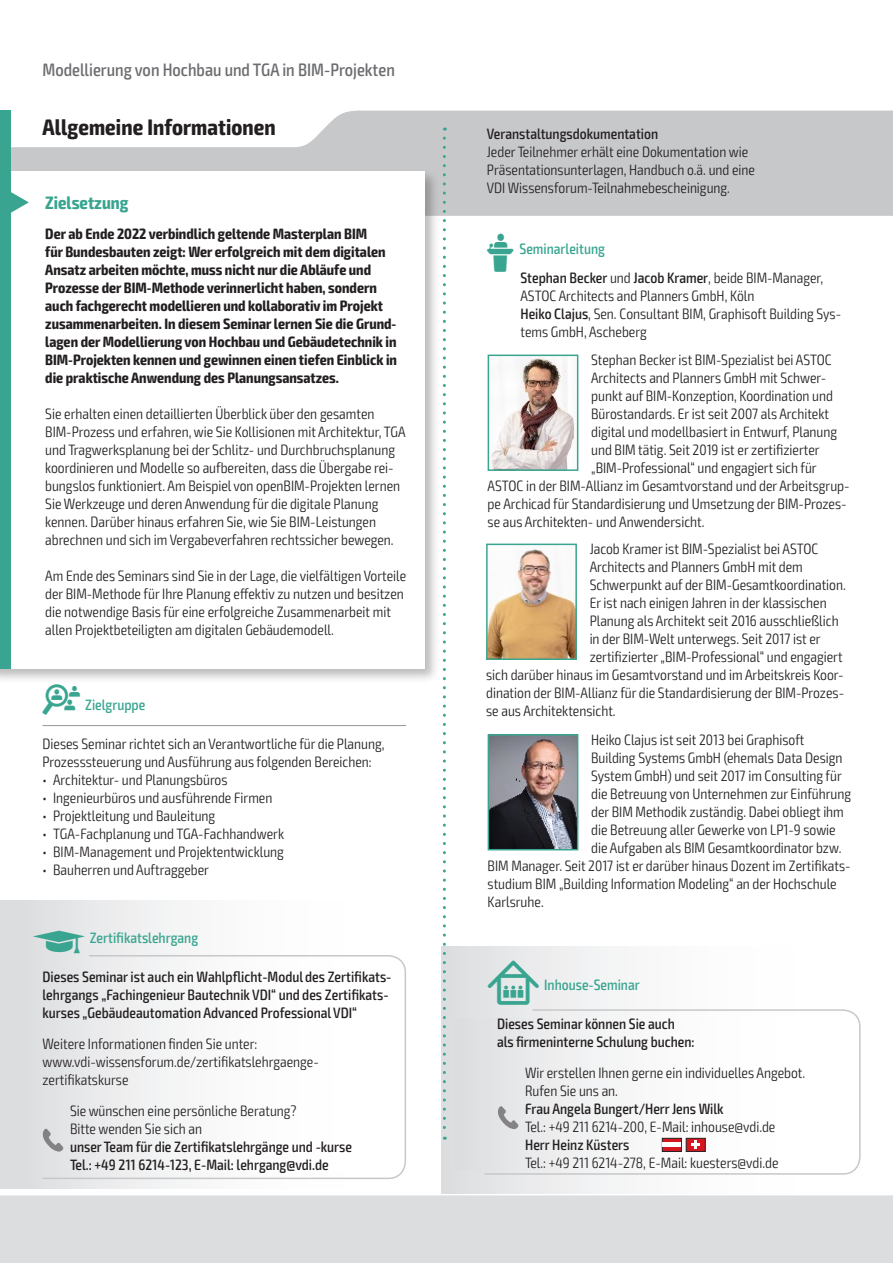
<style>
.page{position:relative;width:893px;height:1263px;background:#fff}
.page>*{position:absolute;margin:0;border:0;box-sizing:border-box;transform-origin:0 0}
.t1{font:700 condensed 22.5px "Exo 2";letter-spacing:.005em;color:#231f20}
.t2{font:500 condensed 18px "Exo 2";color:#6c6d70}
.t3{font:700 condensed 18px "Exo 2";color:#39a590}
.t4{font:300 condensed 15px/18px "Exo 2";color:#231f20}
.t5{font:500 condensed 15px/18px "Exo 2";color:#231f20}
.t6{font:700 condensed 15px/18px "Exo 2";color:#231f20}
.t7{font:500 condensed 15px "Exo 2";color:#39a590}
.s1{font-family:"VDI Iconset S4 A Regular";font-weight:400;font-stretch:normal;color:#39a590}
.s2{color:#39a590}
.s3{font-weight:300}
.s4{font-weight:500}
.s5{font-family:"VDI Iconset S4 A Regular";font-weight:400;font-stretch:normal}
.s6{font-family:"VDI Iconset S4 A Regular";font-weight:400;font-stretch:normal;font-size:15.45px}
</style>
<div class="page">
<svg style="left:0;top:1159px;width:893px;height:104px;background:#dfe0e1"></svg>
<svg style="left:11px;top:111px;width:881px;height:105px;fill:#c7c8ca"></svg>
<hr style="left:892px;top:111px;width:1px;height:105px;background:#39a590">
<div style="left:0;top:111px;width:11px;height:63px;background:#39a590"></div>
<div style="left:0;top:168px;width:440px;height:516px;background:#231f20;opacity:.3"></div>
<div style="left:0;top:171px;width:424px;height:498px;background:#fff"></div>
<div style="left:0;top:171px;width:11px;height:498px;background:#39a590"></div>
<svg style="left:11px;top:192px;width:18px;height:21px"></svg>
<hr style="left:43px;top:725px;width:363px;height:1px;background:#939598">
<div style="left:442px;top:946px;width:419px;height:247px;background:linear-gradient(to right,#e2e3e5,#fff)"></div>
<svg style="left:484px;top:1008px;width:377px;height:167px"></svg>
<div style="left:455px;top:1018px;width:382px;height:152px;background:linear-gradient(to right,#e2e3e5,#fff)"></div>
<svg style="left:662px;top:1138px;width:44px;height:14px"></svg>
<hr style="left:662px;top:1143px;width:19px;height:4px;background:#fff">
<svg style="left:498px;top:1106px;width:21px;height:23px"></svg>
<img style="left:491px;top:358px;width:84px;height:110px">
<div style="left:488px;top:355px;width:90px;height:116px;border:2px solid #39a590"></div>
<img style="left:489px;top:548px;width:85px;height:109px">
<div style="left:486px;top:544px;width:91px;height:116px;border:2px solid #39a590"></div>
<img style="left:491px;top:737px;width:84px;height:110px">
<div style="left:488px;top:734px;width:90px;height:116px;border:2px solid #39a590"></div>
<div style="left:0;top:900px;width:406px;height:288px;background:linear-gradient(to right,#e0e1e3,#fff)"></div>
<svg style="left:42px;top:954px;width:365px;height:226px"></svg>
<div style="left:0;top:960px;width:394px;height:210px;background:linear-gradient(to right,#dfe0e2,#fff)"></div>
<svg style="left:43px;top:1129px;width:20px;height:23px"></svg>
<svg style="left:443px;top:138px;width:3px;height:1002px"></svg>
<p class="t2" style="left:43px;top:59px;width:354px">Modellierung von Hochbau und TGA in BIM-Projekten</p>
<h1 class="t1" style="left:43px;top:113px;width:235px">Allgemeine Informationen</h1>
<p class="t5" style="left:487px;top:125px;width:173px">Veranstaltungsdokumentation</p>
<p class="t4" style="left:487px;top:143px;width:270px">Jeder Teilnehmer erhält eine Dokumentation wie<br>Präsentationsunterlagen, Handbuch o.ä. und eine<br>VDI Wissensforum-Teilnahmebescheinigung.</p>
<p class="t6" style="left:45px;top:225px;width:353px">Der ab Ende 2022 verbindlich geltende Masterplan BIM<br>für Bundesbauten zeigt: Wer erfolgreich mit dem digitalen Ansatz arbeiten möchte, muss nicht nur die Abläufe und Prozesse der BIM-Methode verinnerlicht haben, sondern auch fachgerecht modellieren und kollaborativ im Projekt zusammenarbeiten. In diesem Seminar lernen Sie die Grund&shy;lagen der Modellierung von Hochbau und Gebäudetechnik in BIM-Projekten kennen und gewinnen einen tiefen Einblick in die praktische Anwendung des Planungsansatzes.</p>
<p class="t4" style="left:45px;top:405px;width:362px">Sie erhalten einen detaillierten Überblick über den gesamten BIM-Prozess und erfahren, wie Sie Kollisionen mit Architektur, TGA und Tragwerksplanung bei der Schlitz- und Durchbruchsplanung koordinieren und Modelle so aufbereiten, dass die Übergabe rei&shy;bungslos funktioniert. Am Beispiel von openBIM-Projekten lernen Sie Werkzeuge und deren Anwendung für die digitale Planung kennen. Darüber hinaus erfahren Sie, wie Sie BIM-Leistungen abrechnen und sich im Vergabeverfahren rechtssicher bewegen.</p>
<p class="t4" style="left:45px;top:567px;width:362px">Am Ende des Seminars sind Sie in der Lage, die vielfältigen Vorteile der BIM-Methode für Ihre Planung effektiv zu nutzen und besitzen die notwendige Basis für eine erfolgreiche Zusammenarbeit mit allen Projektbeteiligten am digitalen Gebäudemodell.</p>
<p class="t3" style="left:45px;top:192px;width:85px">Zielsetzung</p>
<p class="t5" style="left:520px;top:235px;width:304px;line-height:29px;text-indent:-34px"><span class="s1">L</span> <span class="s2">Seminarleitung<br></span>Stephan Becker <span class="s3">und</span> Jacob Kramer<span class="s3">, beide BIM-Manager,</span></p>
<p class="t4" style="left:520px;top:287px;width:322px">ASTOC Architects and Planners GmbH, Köln<br><span class="s4">Heiko Clajus</span>, Sen. Consultant BIM, Graphisoft Building Sys&shy;tems GmbH, Ascheberg</p>
<p class="t4" style="left:591px;top:351px;width:242px">Stephan Becker ist BIM-Spezialist bei ASTOC</p>
<p class="t4" style="left:591px;top:369px;width:236px">Architects and Planners GmbH mit Schwer-</p>
<p class="t4" style="left:591px;top:387px;width:243px">punkt auf BIM-Konzeption, Koordination und</p>
<p class="t4" style="left:591px;top:405px;width:239px">Bürostandards. Er ist seit 2007 als Architekt</p>
<p class="t4" style="left:591px;top:423px;width:248px">digital und modellbasiert in Entwurf, Planung</p>
<p class="t4" style="left:591px;top:441px;width:230px">und BIM tätig. Seit 2019 ist er zertifizierter</p>
<p class="t4" style="left:591px;top:459px;width:227px">„BIM-Professional“ und engagiert sich für</p>
<p class="t4" style="left:488px;top:477px;width:364px">ASTOC in der BIM-Allianz im Gesamtvorstand und der Arbeitsgrup-</p>
<p class="t4" style="left:488px;top:495px;width:361px">pe Archicad für Standardisierung und Umsetzung der BIM-Prozes-</p>
<p class="t4" style="left:488px;top:513px;width:218px">se aus Architekten- und Anwendersicht.</p>
<p class="t4" style="left:590px;top:540px;width:230px">Jacob Kramer ist BIM-Spezialist bei ASTOC</p>
<p class="t4" style="left:590px;top:558px;width:215px">Architects and Planners GmbH mit dem</p>
<p class="t4" style="left:590px;top:576px;width:258px">Schwerpunkt auf der BIM-Gesamtkoordination.</p>
<p class="t4" style="left:590px;top:594px;width:238px">Er ist nach einigen Jahren in der klassischen</p>
<p class="t4" style="left:590px;top:612px;width:251px">Planung als Architekt seit 2016 ausschließlich</p>
<p class="t4" style="left:590px;top:630px;width:233px">in der BIM-Welt unterwegs. Seit 2017 ist er</p>
<p class="t4" style="left:590px;top:648px;width:254px">zertifizierter „BIM-Professional“ und engagiert</p>
<p class="t4" style="left:486px;top:666px;width:359px">sich darüber hinaus im Gesamtvorstand und im Arbeitskreis Koor-</p>
<p class="t4" style="left:486px;top:684px;width:360px">dination der BIM-Allianz für die Standardisierung der BIM-Prozes-</p>
<p class="t4" style="left:486px;top:702px;width:131px">se aus Architektensicht.</p>
<p class="t4" style="left:591px;top:731px;width:215px">Heiko Clajus ist seit 2013 bei Graphisoft</p>
<p class="t4" style="left:591px;top:749px;width:253px">Building Systems GmbH (ehemals Data Design</p>
<p class="t4" style="left:591px;top:767px;width:252px">System GmbH) und seit 2017 im Consulting für</p>
<p class="t4" style="left:591px;top:785px;width:261px">die Betreuung von Unternehmen zur Einführung</p>
<p class="t4" style="left:591px;top:803px;width:254px">der BIM Methodik zuständig. Dabei obliegt ihm</p>
<p class="t4" style="left:591px;top:821px;width:246px">die Betreuung aller Gewerke von LP1-9 sowie</p>
<p class="t4" style="left:591px;top:839px;width:252px">die Aufgaben als BIM Gesamtkoordinator bzw.</p>
<p class="t4" style="left:488px;top:857px;width:364px">BIM Manager. Seit 2017 ist er darüber hinaus Dozent im Zertifikats-</p>
<p class="t4" style="left:488px;top:875px;width:351px">studium BIM „Building Information Modeling“ an der Hochschule</p>
<p class="t4" style="left:488px;top:893px;width:58px">Karlsruhe.</p>
<p class="t7" style="left:43px;top:696px;width:104px"><span class="s5">Z</span> Zielgruppe</p>
<p class="t4" style="left:43px;top:735px;width:343px">Dieses Seminar richtet sich an Verantwortliche für die Planung,<br>Prozesssteuerung und Ausführung aus folgenden Bereichen:</p>
<p class="t4" style="left:43px;top:771px;width:187px">• Architektur- und Planungsbüros</p>
<p class="t4" style="left:43px;top:789px;width:231px">• Ingenieurbüros und ausführende Firmen</p>
<p class="t4" style="left:43px;top:807px;width:174px">• Projektleitung und Bauleitung</p>
<p class="t4" style="left:43px;top:825px;width:243px">• TGA-Fachplanung und TGA-Fachhandwerk</p>
<p class="t4" style="left:43px;top:843px;width:243px">• BIM-Management und Projektentwicklung</p>
<p class="t4" style="left:43px;top:861px;width:168px">• Bauherren und Auftraggeber</p>
<p class="t7" style="left:33px;top:929px;width:166px"><span class="s5">z</span> Zertifikatslehrgang</p>
<p class="t5" style="left:43px;top:968px;width:350px">Dieses Seminar ist auch ein Wahlpflicht-Modul des Zertifikats&shy;lehrgangs „Fachingenieur Bautechnik VDI“ und des Zertifikats&shy;kurses „Gebäudeautomation Advanced Professional VDI“</p>
<p class="t4" style="left:43px;top:1035px;width:278px">Weitere Informationen finden Sie unter: www.vdi-wissensforum.de/zertifikatslehrgaenge&shy;zertifikatskurse</p>
<p class="t4" style="left:70px;top:1102px;width:228px">Sie wünschen eine persönliche Beratung?<br>Bitte wenden Sie sich an</p>
<p class="t5" style="left:70px;top:1138px;width:284px">unser Team für die Zertifikatslehrgänge und -kurse<br>Tel.: +49 211 6214-123, E-Mail: lehrgang@vdi.de</p>
<p class="t7" style="left:488px;top:975px;width:153px"><span class="s6">I</span> Inhouse-Seminar</p>
<p class="t5" style="left:497px;top:1015px;width:199px">Dieses Seminar können Sie auch als firmeninterne Schulung buchen:</p>
<p class="t4" style="left:525px;top:1063px;width:282px">Wir erstellen Ihnen gerne ein individuelles Angebot.<br>Rufen Sie uns an.</p>
<p class="t5" style="left:525px;top:1099px;width:200px">Frau Angela Bungert/Herr Jens Wilk</p>
<p class="t4" style="left:525px;top:1117px;width:252px">Tel.: +49 211 6214-200, E-Mail: inhouse@vdi.de</p>
<p class="t5" style="left:525px;top:1135px;width:106px">Herr Heinz Küsters</p>
<p class="t4" style="left:525px;top:1153px;width:255px">Tel.: +49 211 6214-278, E-Mail: kuesters@vdi.de</p>
</div>
